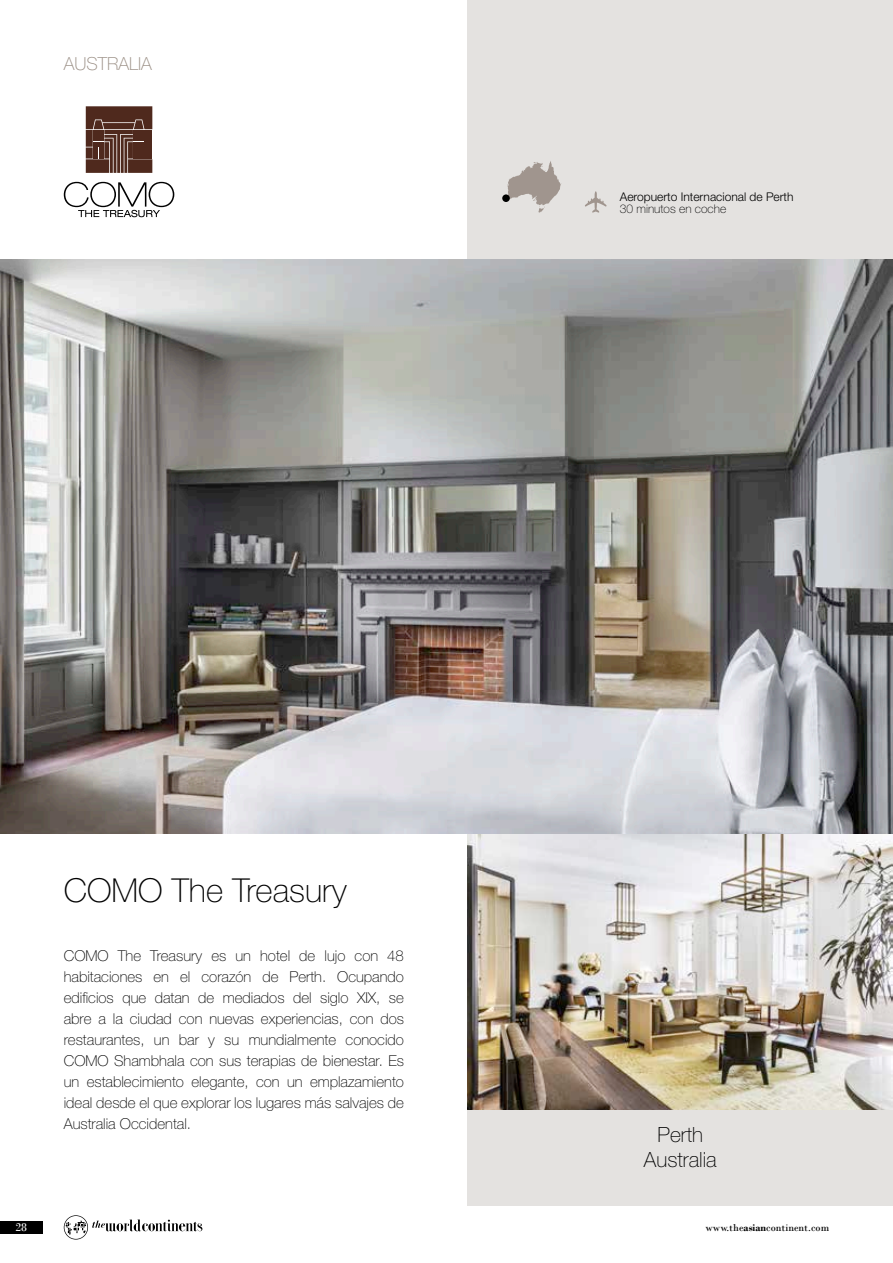
<style>
.page{position:relative;width:893px;height:1263px;background:#fff}
.page>*{position:absolute;margin:0;border:0;box-sizing:border-box;transform-origin:0 0}
.t1{font:100 33px "Helvetica Neue LT Std";color:#000}
.t2{font:100 21px/25.2px "Helvetica Neue LT Std";color:#000;text-align:center}
.t3{font:100 18px "Helvetica Neue LT Std";color:#978b81}
.t4{font:100 15px/21px "Helvetica Neue LT Std";color:#000;text-align:justify}
.t5{font:300 12px "Helvetica Neue LT Std";color:#000}
.t6{font:100 12px "Helvetica Neue LT Std";color:#000}
.t7{font:12px "Bodoni";color:#fff}
.t8{font:10.5px "Bodoni";color:#000}
.s1{font-weight:700}
</style>
<div class="page">
<div style="left:468px;top:0;width:425px;height:259px;background:#e4e2e0"></div>
<div style="left:468px;top:1089px;width:425px;height:116px;background:#e4e2e0"></div>
<img style="left:468px;top:833px;width:425px;height:277px">
<img style="left:0;top:259px;width:893px;height:574px">
<svg style="left:585px;top:191px;width:21px;height:22px"></svg>
<svg style="left:64px;top:182px;width:110px;height:35px"></svg>
<svg style="left:86px;top:106px;width:66px;height:67px;background:#603d33"></svg>
<hr style="left:93px;top:130px;width:11px;height:4px;background:#4f291d">
<div style="left:134px;top:147px;width:10px;height:12px;background:#4f291d"></div>
<svg style="left:507px;top:161px;width:54px;height:52px"></svg>
<div style="left:502px;top:194px;width:8px;height:8px;background:#000;border-radius:50%"></div>
<div style="left:0;top:1221px;width:43px;height:13px;background:#000"></div>
<svg style="left:64px;top:1215px;width:139px;height:24px"></svg>
<p class="t3" style="left:64px;top:54px;width:90px">AUSTRALIA</p>
<p class="t5" style="left:620px;top:189px;width:175px">Aeropuerto Internacional de Perth</p>
<p class="t6" style="left:620px;top:201px;width:108px">30 minutos en coche</p>
<h1 class="t1" style="left:64px;top:871px;width:284px">COMO The Treasury</h1>
<p class="t4" style="left:64px;top:945px;width:342px">COMO The Treasury es un hotel de lujo con 48 habitaciones en el corazón de Perth. Ocupando edificios que datan de mediados del siglo XIX, se abre a la ciudad con nuevas experiencias, con dos restaurantes, un bar y su mundialmente conocido COMO Shambhala con sus terapias de bienestar. Es un establecimiento elegante, con un emplazamiento ideal desde el que explorar los lugares más salvajes de Australia Occidental.</p>
<h2 class="t2" style="left:644px;top:1122px;width:74px">Perth<br>Australia</h2>
<p class="t7" style="left:15px;top:1220px;width:13px">28</p>
<p class="t8" style="left:705px;top:1222px;width:125px">www.the<span class="s1">asian</span>continent.com</p>
</div>
